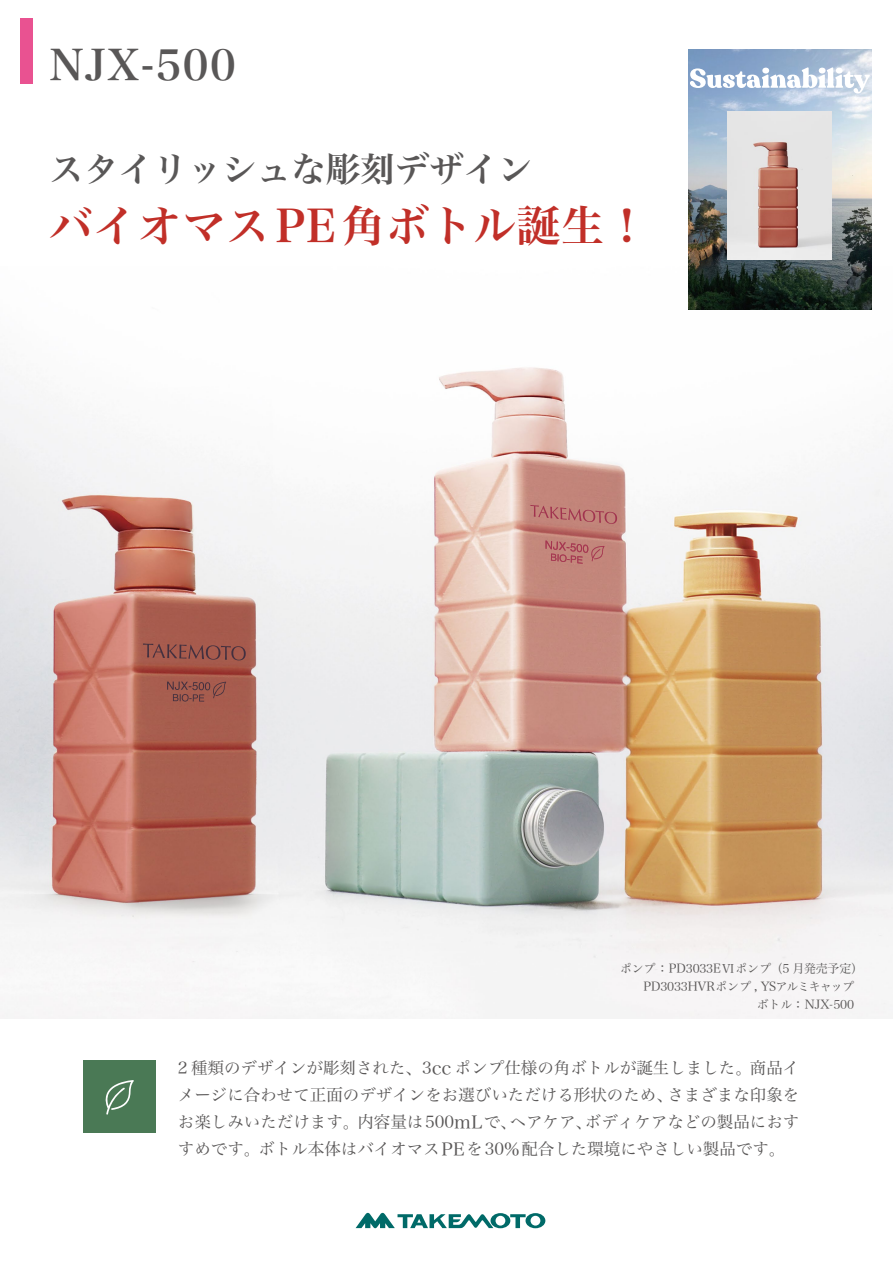
<style>
.page{position:relative;width:893px;height:1263px;background:#fff}
.page>*{position:absolute;margin:0;border:0;box-sizing:border-box;transform-origin:0 0}
.t1{font:43.5px "Hira Min Pro N W6";letter-spacing:.02em;color:#c12f28}
.t2{font:42px "Hira Min Pro N W6";letter-spacing:.03em;color:#595757}
.t3{font:34.5px "Hira Min Pro N W6";color:#595757}
.t4{font:16.5px/27px "Hira Min Pro N W3";color:#595757;text-align:justify}
.t5{font:12px "Hira Min Pro N W3";letter-spacing:-.02em;color:#595757}
.t6{font:12px "Hira Min Pro N W3";letter-spacing:-.075em;color:#595757}
.s1{font-size:44.85px}
.s2{font-size:12.3px}
.s3{font-size:17.85px}
</style>
<div class="page">
<svg style="left:356px;top:1213px;width:189px;height:15px"></svg>
<div style="left:83px;top:1061px;width:72px;height:72px;background:#4a7955"></div>
<svg style="left:105px;top:1080px;width:29px;height:34px"></svg>
<img style="left:0;top:266px;width:893px;height:753px">
<img style="left:689px;top:50px;width:182px;height:260px">
<svg style="left:690px;top:67px;width:180px;height:27px"></svg>
<img style="left:728px;top:111px;width:104px;height:149px">
<div style="left:21px;top:18px;width:12px;height:66px;background:#e95291"></div>
<svg style="left:143px;top:643px;width:103px;height:17px;background:#91514a"></svg>
<svg style="left:167px;top:681px;width:59px;height:20px"></svg>
<svg style="left:545px;top:541px;width:59px;height:23px"></svg>
<svg style="left:530px;top:505px;width:87px;height:19px;background:#bc7672"></svg>
<h2 class="t2" style="left:50px;top:28px;width:187px">NJX-500</h2>
<h3 class="t3" style="left:50px;top:139px;width:484px">スタイリッシュな彫刻デザイン</h3>
<h1 class="t1" style="left:49px;top:187px;width:601px">バイオマス<span class="s1">PE</span>角ボトル誕生！</h1>
<p class="t5" style="left:620px;top:958px;width:245px">ポンプ：<span class="s2">PD</span>3033<span class="s2">E</span>Ⅵポンプ（5 月発売予定）</p>
<p class="t6" style="left:644px;top:976px;width:212px"><span class="s2">PD</span>3033<span class="s2">HVR</span>ポンプ <span class="s2">, YS</span>アルミキャップ</p>
<p class="t5" style="left:757px;top:994px;width:99px">ボトル：<span class="s2">NJX</span>-500</p>
<p class="t4" style="left:178px;top:1053px;width:623px">2 種類のデザインが彫刻された、3<span class="s3">cc</span> ポンプ仕様の角ボトルが誕生しました。商品イメージに合わせて正面のデザインをお選びいただける形状のため、さまざまな印象をお楽しみいただけます。内容量は500<span class="s3">mL</span>で、ヘアケア、ボディケアなどの製品におすすめです。ボトル本体はバイオマス<span class="s3">PE</span>を30<span class="s3">%</span>配合した環境にやさしい製品です。</p>
</div>
